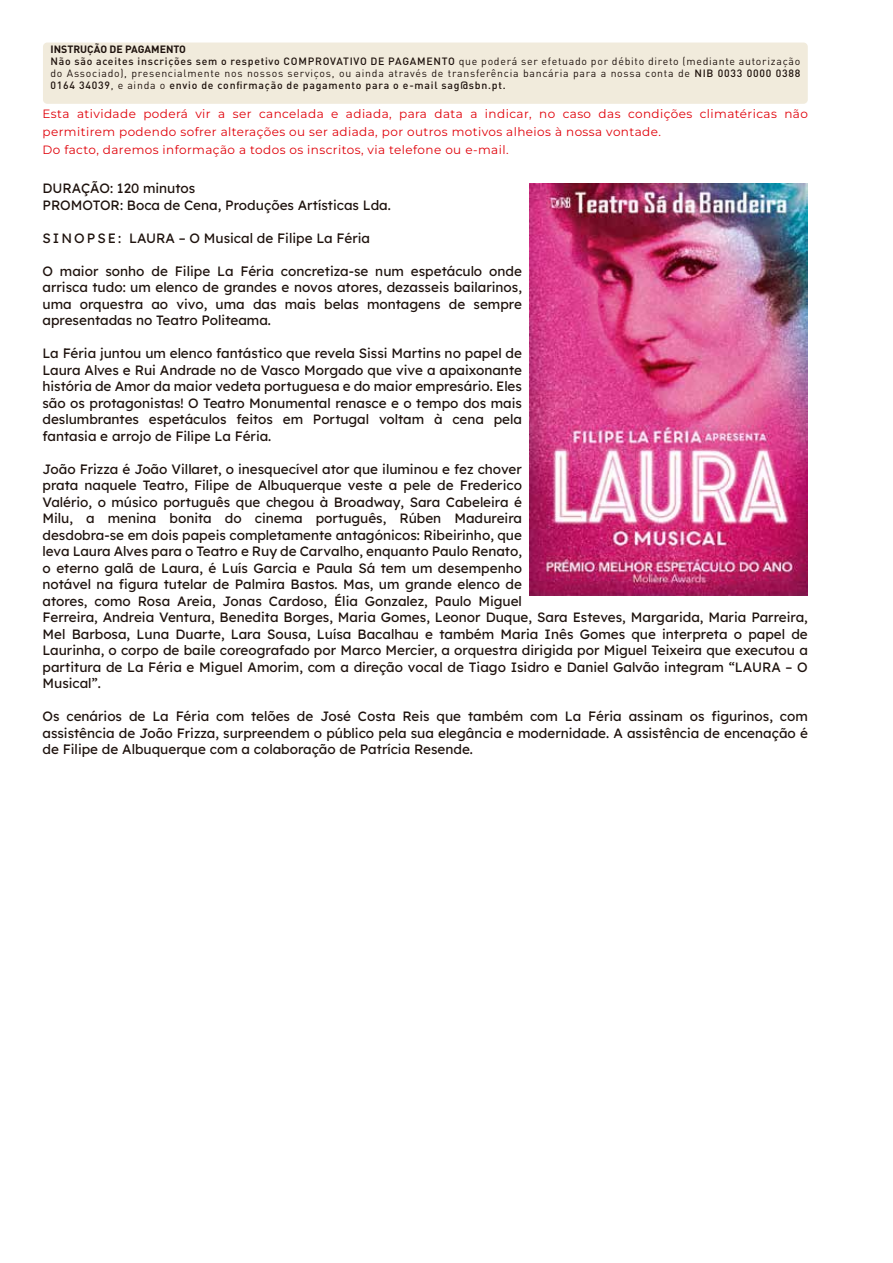
<style>
.page{position:relative;width:893px;height:1263px;background:#fff}
.page>*{position:absolute;margin:0;border:0;box-sizing:border-box;transform-origin:0 0}
.t1{font:13.5px/16.5px "Lexend";color:#1e120d;text-align:justify}
.t2{font:12px/18px "Montserrat";letter-spacing:.035em;color:#e00109}
.t3{font:10.5px/12px "DIN Pro";letter-spacing:.07em;color:#1e120d}
.s1{font-weight:700}
.s2{font-weight:500}
</style>
<div class="page">
<img style="left:529px;top:183px;width:279px;height:412px">
<div style="left:43px;top:43px;width:765px;height:61px;background:#f1ebdc;border-radius:4px"></div>
<p class="t3" style="left:50px;top:43px;width:751px"><span class="s1">INSTRUÇÃO DE PAGAMENTO<br></span><span class="s2">Não são aceites inscrições sem o respetivo COMPROVATIVO DE PAGAMENTO</span> que poderá ser efetuado por débito direto (mediante autorização do Associado), presencialmente nos nossos serviços, ou ainda através de transferência bancária para a nossa conta de <span class="s2">NIB 0033 0000 0388<br>0164 34039</span>, e ainda o <span class="s2">envio de confirmação de pagamento para o e-mail sag@sbn.pt.</span></p>
<p class="t2" style="left:43px;top:105px;width:767px">Esta atividade poderá vir a ser cancelada e adiada, para data a indicar, no caso das condições climatéricas não permitirem podendo sofrer alterações ou ser adiada, por outros motivos alheios à nossa vontade.<br>Do facto, daremos informação a todos os inscritos, via telefone ou e-mail.</p>
<p class="t1" style="left:43px;top:179px;width:350px">DURAÇÃO: 120 minutos<br>PROMOTOR: Boca de Cena, Produções Artísticas Lda.</p>
<p class="t1" style="left:43px;top:229px;width:329px">SINOPSE: LAURA – O Musical de Filipe La Féria</p>
<p class="t1" style="left:43px;top:262px;width:481px">O maior sonho de Filipe La Féria concretiza-se num espetáculo onde arrisca tudo: um elenco de grandes e novos atores, dezasseis bailarinos, uma orquestra ao vivo, uma das mais belas montagens de sempre apresentadas no Teatro Politeama.</p>
<p class="t1" style="left:43px;top:344px;width:481px">La Féria juntou um elenco fantástico que revela Sissi Martins no papel de Laura Alves e Rui Andrade no de Vasco Morgado que vive a apaixonante história de Amor da maior vedeta portuguesa e do maior empresário. Eles são os protagonistas! O Teatro Monumental renasce e o tempo dos mais deslumbrantes espetáculos feitos em Portugal voltam à cena pela fantasia e arrojo de Filipe La Féria.</p>
<p class="t1" style="left:43px;top:460px;width:767px;text-align:left">João Frizza é João Villaret, o inesquecível ator que iluminou e fez chover<br>prata naquele Teatro, Filipe de Albuquerque veste a pele de Frederico<br>Valério, o músico português que chegou à Broadway, Sara Cabeleira é<br>Milu, a menina bonita do cinema português, Rúben Madureira<br>desdobra-se em dois papeis completamente antagónicos: Ribeirinho, que<br>leva Laura Alves para o Teatro e Ruy de Carvalho, enquanto Paulo Renato,<br>o eterno galã de Laura, é Luís Garcia e Paula Sá tem um desempenho<br>notável na figura tutelar de Palmira Bastos. Mas, um grande elenco de<br>atores, como Rosa Areia, Jonas Cardoso, Élia Gonzalez, Paulo Miguel<br>Ferreira, Andreia Ventura, Benedita Borges, Maria Gomes, Leonor Duque, Sara Esteves, Margarida, Maria Parreira, Mel Barbosa, Luna Duarte, Lara Sousa, Luísa Bacalhau e também Maria Inês Gomes que interpreta o papel de Laurinha, o corpo de baile coreografado por Marco Mercier, a orquestra dirigida por Miguel Teixeira que executou a partitura de La Féria e Miguel Amorim, com a direção vocal de Tiago Isidro e Daniel Galvão integram “LAURA – O Musical”.</p>
<p class="t1" style="left:43px;top:707px;width:767px">Os cenários de La Féria com telões de José Costa Reis que também com La Féria assinam os figurinos, com assistência de João Frizza, surpreendem o público pela sua elegância e modernidade. A assistência de encenação é de Filipe de Albuquerque com a colaboração de Patrícia Resende.</p>
</div>
